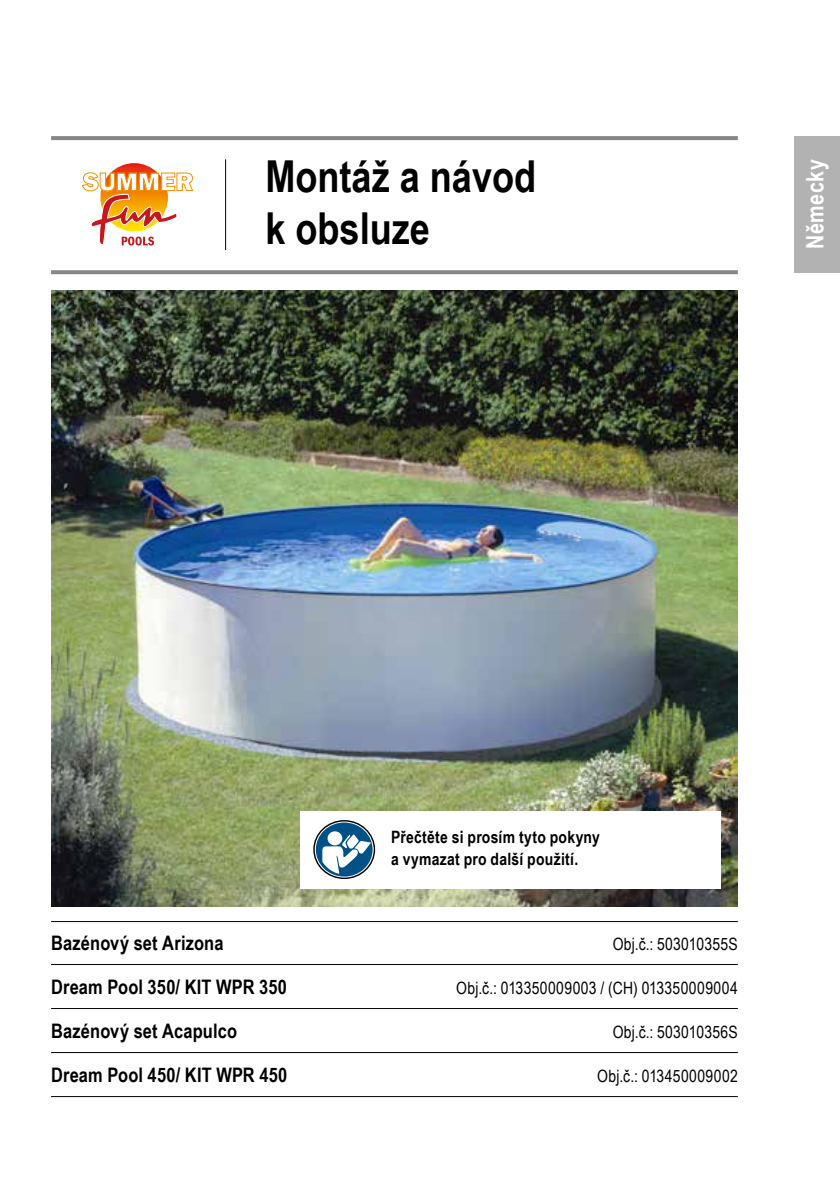
<style>
.page{position:relative;width:840px;height:1191px;background:#fff}
.page>*{position:absolute;margin:0;border:0;box-sizing:border-box;transform-origin:0 0}
.t1{font:700 44px/52px "Arial Narrow";color:#000}
.t2{font:800 26.2px "Franklin Gothic";color:#fff}
.t3{font:700 24px "Arial Narrow";letter-spacing:.02em;color:#fff}
.t4{font:700 20px "Arial Narrow";letter-spacing:.01em;color:#000}
.t5{font:17px "Arial Narrow";letter-spacing:.015em;color:#000}
.t6{font:700 17px/22px "Arial Narrow";letter-spacing:.015em;color:#000}
</style>
<div class="page">
<hr style="left:51px;top:921px;width:686px;height:1px;background:#000">
<hr style="left:51px;top:964px;width:686px;height:1px;background:#000">
<hr style="left:51px;top:1008px;width:686px;height:1px;background:#000">
<hr style="left:51px;top:1052px;width:686px;height:1px;background:#000">
<hr style="left:51px;top:1096px;width:686px;height:1px;background:#000">
<img style="left:100px;top:163px;width:68px;height:68px;border-radius:34px">
<svg style="left:82px;top:172px;width:111px;height:74px"></svg>
<div style="left:794px;top:136px;width:45px;height:136px;background:#b3b2b2"></div>
<svg style="left:51px;top:270px;width:686px;height:4px;background:#8d8d8d"></svg>
<svg style="left:51px;top:136px;width:686px;height:4px;background:#8a8a8a"></svg>
<hr style="left:225px;top:159px;width:1px;height:91px;background:#000">
<img style="left:51px;top:290px;width:686px;height:616px">
<div style="left:300px;top:811px;width:420px;height:77px;background:#fff"></div>
<div style="left:313px;top:820px;width:62px;height:59px;border:1px solid #000;border-radius:50%"></div>
<svg style="left:315px;top:822px;width:57px;height:54px"></svg>
<h2 class="t2" style="left:83px;top:165px;width:112px">SUMMER</h2>
<h1 class="t1" style="left:265px;top:149px;width:272px">Montáž a návod k obsluze</h1>
<h3 class="t3" style="left:796px;top:249px;width:91px;rotate:-90deg">Německy</h3>
<p class="t6" style="left:391px;top:825px;width:210px">Přečtěte si prosím tyto pokyny a vymazat pro další použití.</p>
<p class="t4" style="left:51px;top:928px;width:174px">Bazénový set Arizona</p>
<p class="t5" style="left:612px;top:932px;width:126px">Obj.č.: 503010355S</p>
<p class="t4" style="left:51px;top:972px;width:237px">Dream Pool 350/ KIT WPR 350</p>
<p class="t5" style="left:456px;top:976px;width:283px">Obj.č.: 013350009003 / (CH) 013350009004</p>
<p class="t4" style="left:51px;top:1016px;width:187px">Bazénový set Acapulco</p>
<p class="t5" style="left:612px;top:1020px;width:126px">Obj.č.: 503010356S</p>
<p class="t4" style="left:51px;top:1060px;width:238px">Dream Pool 450/ KIT WPR 450</p>
<p class="t5" style="left:597px;top:1064px;width:142px">Obj.č.: 013450009002</p>
</div>
